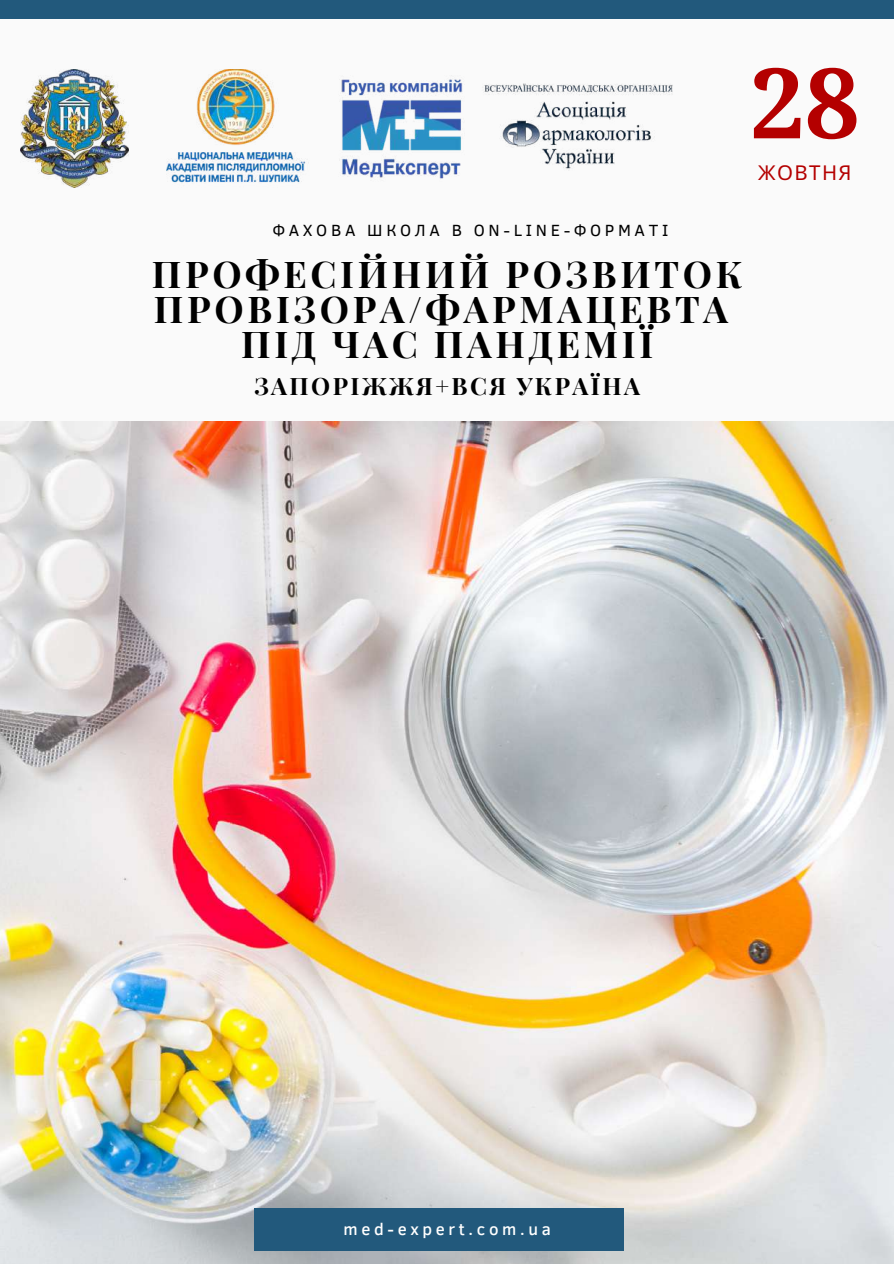
<style>
.page{position:relative;width:894px;height:1264px;background:#fff}
.page>*{position:absolute;margin:0;border:0;box-sizing:border-box;transform-origin:0 0}
.t1{font:700 97.35px "Droid Serif";color:#b40000}
.t2{font:700 36.9px/34.7px "Playfair Display";letter-spacing:.1em;color:#000;text-align:center}
.t3{font:700 24px "Playfair Display";letter-spacing:.1em;color:#000}
.t4{font:20.4px "Noto Sans";letter-spacing:.07em;color:#b40000}
.t5{font:16.65px "Clear Sans";letter-spacing:.22em;color:#000}
.t6{font:500 16.65px "Clear Sans";letter-spacing:.22em;color:#fff}
</style>
<div class="page">
<div style="left:0;top:0;width:893px;height:1263px;background:#fafafa"></div>
<img style="left:0;top:421px;width:893px;height:842px">
<div style="left:0;top:0;width:893px;height:19px;background:#22597c"></div>
<div style="left:254px;top:1207px;width:370px;height:43px;background:#22597c"></div>
<img style="left:20px;top:70px;width:109px;height:117px">
<img style="left:166px;top:70px;width:140px;height:113px">
<img style="left:341px;top:79px;width:118px;height:100px">
<img style="left:447px;top:79px;width:226px;height:94px">
<h1 class="t1" style="left:750px;top:48px;width:110px">28</h1>
<p class="t4" style="left:758px;top:159px;width:95px">ЖОВТНЯ</p>
<p class="t5" style="left:273px;top:218px;width:397px">ФАХОВА ШКОЛА В ON-LINE-ФОРМАТІ</p>
<p class="t2" style="left:152px;top:255px;width:592px">ПРОФЕСІЙНИЙ РОЗВИТОК<br>ПРОВІЗОРА/ФАРМАЦЕВТА<br>ПІД ЧАС ПАНДЕМІЇ</p>
<p class="t3" style="left:254px;top:369px;width:387px">ЗАПОРІЖЖЯ+ВСЯ УКРАЇНА</p>
<p class="t6" style="left:343px;top:1217px;width:208px">med-expert.com.ua</p>
</div>
